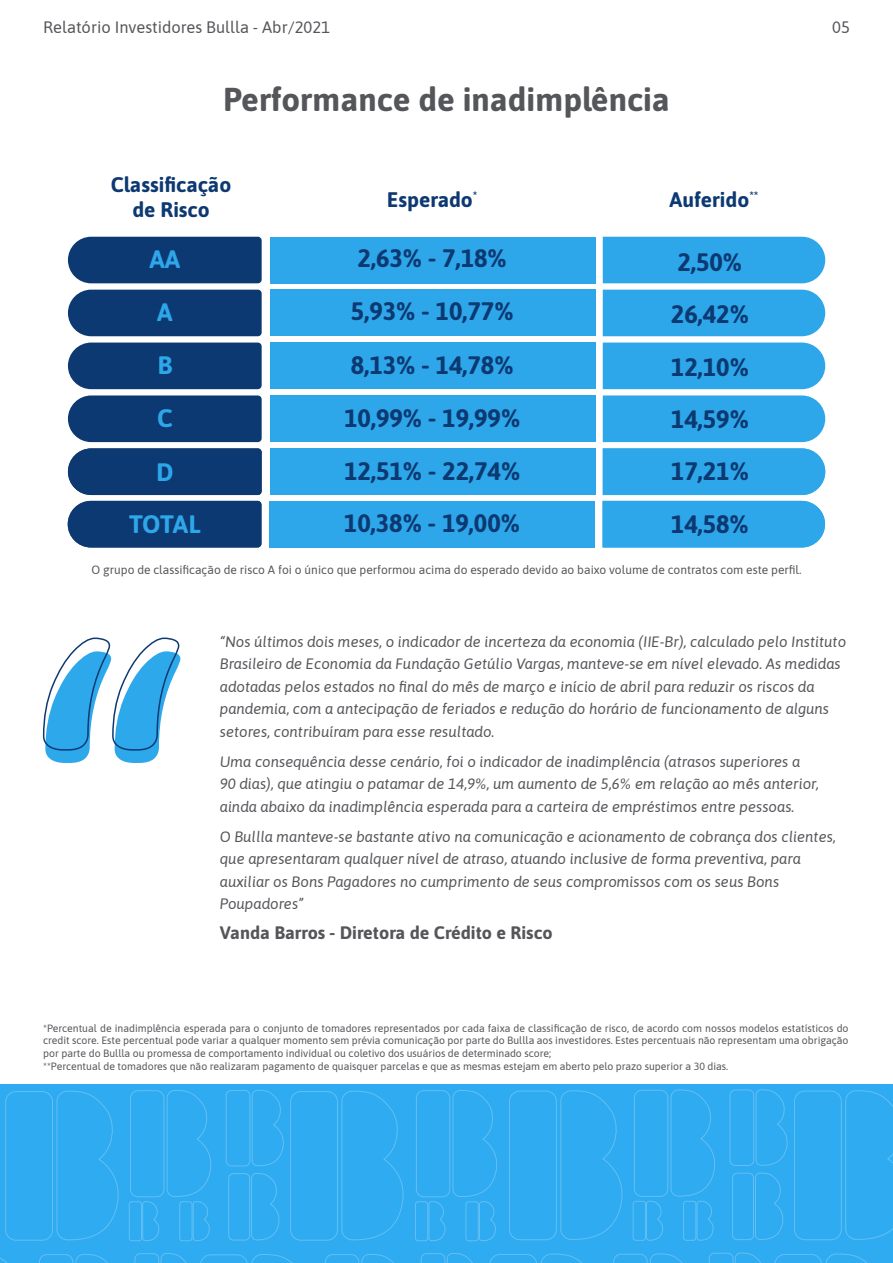
<style>
.page{position:relative;width:893px;height:1263px;background:#fff}
.page>*{position:absolute;margin:0;border:0;box-sizing:border-box;transform-origin:0 0}
.t1{font:700 33px "Asap";color:#55565a}
.t2{font:700 25.2px/52.3px "Asap";color:#0d3972}
.t3{font:700 25.2px/53.2px "Asap";letter-spacing:-.02em;color:#2da7e9}
.t4{font:700 21px/25.2px "Asap";color:#0d3972;text-align:center}
.t5{font:700 18px "Asap";color:#55565a}
.t6{font:16.5px "Asap";color:#55565a}
.t7{font:italic 15px/22.5px "Asap";color:#55565a}
.t8{font:12px "Asap";color:#55565a}
.t9{font:10.5px/12.6px "Asap";color:#55565a}
</style>
<div class="page">
<div style="left:68px;top:237px;width:194px;height:46px;background:#0d3972"></div>
<div style="left:68px;top:290px;width:194px;height:46px;background:#0d3972"></div>
<div style="left:68px;top:343px;width:194px;height:46px;background:#0d3972"></div>
<div style="left:68px;top:395px;width:194px;height:47px;background:#0d3972"></div>
<div style="left:270px;top:237px;width:326px;height:46px;background:#2da7e9"></div>
<div style="left:270px;top:290px;width:326px;height:46px;background:#2da7e9"></div>
<div style="left:270px;top:343px;width:326px;height:46px;background:#2da7e9"></div>
<div style="left:270px;top:395px;width:326px;height:47px;background:#2da7e9"></div>
<div style="left:270px;top:448px;width:326px;height:47px;background:#2da7e9"></div>
<div style="left:603px;top:237px;width:222px;height:46px;background:#2da7e9"></div>
<div style="left:603px;top:290px;width:222px;height:46px;background:#2da7e9"></div>
<div style="left:603px;top:343px;width:222px;height:46px;background:#2da7e9"></div>
<div style="left:603px;top:395px;width:222px;height:47px;background:#2da7e9"></div>
<div style="left:68px;top:448px;width:194px;height:47px;background:#0d3972"></div>
<div style="left:603px;top:448px;width:222px;height:47px;background:#2da7e9"></div>
<div style="left:270px;top:501px;width:325px;height:46px;background:#2da7e9"></div>
<div style="left:68px;top:501px;width:193px;height:46px;background:#0d3972"></div>
<div style="left:603px;top:501px;width:222px;height:46px;background:#2da7e9"></div>
<div style="left:0;top:1085px;width:893px;height:178px;background:#2eabf1"></div>
<div style="left:415px;top:1201px;width:13px;height:40px;border:1px solid #e3f0f9;border-radius:3px"></div>
<svg style="left:428px;top:1201px;width:18px;height:40px"></svg>
<div style="left:129px;top:1201px;width:13px;height:40px;border:1px solid #e3f0f9;border-radius:3px"></div>
<svg style="left:142px;top:1201px;width:18px;height:40px"></svg>
<svg style="left:421px;top:1253px;width:52px;height:10px"></svg>
<svg style="left:135px;top:1253px;width:52px;height:10px"></svg>
<div style="left:226px;top:1090px;width:24px;height:76px;border:1px solid #e3f0f9;border-radius:5px"></div>
<svg style="left:251px;top:1089px;width:33px;height:77px"></svg>
<div style="left:228px;top:1173px;width:22px;height:67px;border:1px solid #e3f0f9;border-radius:5px"></div>
<svg style="left:251px;top:1173px;width:29px;height:68px"></svg>
<svg style="left:325px;top:1254px;width:69px;height:9px"></svg>
<svg style="left:39px;top:1254px;width:69px;height:9px"></svg>
<div style="left:416px;top:1090px;width:34px;height:107px;border:1px solid #e3f0f9;border-radius:7px"></div>
<svg style="left:452px;top:1090px;width:45px;height:151px"></svg>
<div style="left:130px;top:1090px;width:34px;height:107px;border:1px solid #e3f0f9;border-radius:7px"></div>
<svg style="left:166px;top:1090px;width:46px;height:151px"></svg>
<svg style="left:0;top:1258px;width:8px;height:5px"></svg>
<svg style="left:200px;top:1254px;width:93px;height:9px"></svg>
<div style="left:5px;top:1091px;width:48px;height:149px;border:1px solid #e3f0f9;border-radius:10px"></div>
<svg style="left:56px;top:1090px;width:63px;height:150px"></svg>
<div style="left:290px;top:1091px;width:48px;height:149px;border:1px solid #e3f0f9;border-radius:10px"></div>
<svg style="left:341px;top:1090px;width:63px;height:150px"></svg>
<div style="left:633px;top:1201px;width:13px;height:40px;border:1px solid #e3f0f9;border-radius:3px"></div>
<svg style="left:646px;top:1200px;width:17px;height:41px"></svg>
<svg style="left:709px;top:1252px;width:52px;height:11px"></svg>
<div style="left:730px;top:1089px;width:24px;height:77px;border:1px solid #e3f0f9;border-radius:5px"></div>
<svg style="left:755px;top:1089px;width:33px;height:77px"></svg>
<div style="left:732px;top:1173px;width:22px;height:67px;border:1px solid #e3f0f9;border-radius:5px"></div>
<svg style="left:755px;top:1172px;width:29px;height:68px"></svg>
<svg style="left:613px;top:1253px;width:70px;height:10px"></svg>
<div style="left:634px;top:1090px;width:34px;height:107px;border:1px solid #e3f0f9;border-radius:7px"></div>
<svg style="left:670px;top:1089px;width:45px;height:152px"></svg>
<svg style="left:489px;top:1253px;width:93px;height:10px"></svg>
<svg style="left:774px;top:1253px;width:93px;height:10px"></svg>
<div style="left:509px;top:1091px;width:48px;height:149px;border:1px solid #e3f0f9;border-radius:10px"></div>
<svg style="left:560px;top:1090px;width:63px;height:150px"></svg>
<div style="left:794px;top:1091px;width:48px;height:149px;border:1px solid #e3f0f9;border-radius:10px"></div>
<svg style="left:845px;top:1090px;width:48px;height:150px"></svg>
<svg style="left:42px;top:637px;width:138px;height:126px"></svg>
<p class="t6" style="left:43px;top:15px;width:288px">Relatório Investidores Bullla - Abr/2021</p>
<p class="t6" style="left:832px;top:15px;width:19px">05</p>
<h1 class="t1" style="left:223px;top:77px;width:448px">Performance de inadimplência</h1>
<h3 class="t4" style="left:111px;top:171px;width:122px">Classificação de Risco</h3>
<h3 class="t4" style="left:387px;top:186px;width:92px">Esperado<sup>*</sup></h3>
<h3 class="t4" style="left:669px;top:186px;width:90px">Auferido<sup>**</sup></h3>
<h2 class="t3" style="left:150px;top:231px;width:32px">AA<br>A<br>B<br>C<br>D</h2>
<h2 class="t2" style="left:358px;top:231px;width:151px">2,63% - 7,18%</h2>
<h2 class="t2" style="left:671px;top:235px;width:79px">2,50%<br>26,42%<br>12,10%<br>14,59%<br>17,21%</h2>
<h2 class="t2" style="left:344px;top:283px;width:178px;line-height:53.2px">5,93% - 10,77%<br>8,13% - 14,78%<br>10,99% - 19,99%<br>12,51% - 22,74%</h2>
<h2 class="t3" style="left:129px;top:497px;width:73px">TOTAL</h2>
<h2 class="t2" style="left:344px;top:496px;width:178px">10,38% - 19,00%</h2>
<h2 class="t2" style="left:671px;top:497px;width:79px">14,58%</h2>
<p class="t8" style="left:92px;top:561px;width:711px">O grupo de classificação de risco A foi o único que performou acima do esperado devido ao baixo volume de contratos com este perfil.</p>
<p class="t7" style="left:220px;top:629px;width:628px">“Nos últimos dois meses, o indicador de incerteza da economia (IIE-Br), calculado pelo Instituto Brasileiro de Economia da Fundação Getúlio Vargas, manteve-se em nível elevado. As medidas adotadas pelos estados no final do mês de março e início de abril para reduzir os riscos da pandemia, com a antecipação de feriados e redução do horário de funcionamento de alguns setores, contribuíram para esse resultado.</p>
<p class="t7" style="left:220px;top:749px;width:600px">Uma consequência desse cenário, foi o indicador de inadimplência (atrasos superiores a<br>90 dias), que atingiu o patamar de 14,9%, um aumento de 5,6% em relação ao mês anterior, ainda abaixo da inadimplência esperada para a carteira de empréstimos entre pessoas.</p>
<p class="t7" style="left:220px;top:824px;width:618px">O Bullla manteve-se bastante ativo na comunicação e acionamento de cobrança dos clientes, que apresentaram qualquer nível de atraso, atuando inclusive de forma preventiva, para auxiliar os Bons Pagadores no cumprimento de seus compromissos com os seus Bons Poupadores”</p>
<p class="t5" style="left:220px;top:920px;width:334px">Vanda Barros - Diretora de Crédito e Risco</p>
<p class="t9" style="left:43px;top:1021px;width:807px">*Percentual de inadimplência esperada para o conjunto de tomadores representados por cada faixa de classificação de risco, de acordo com nossos modelos estatísticos do credit score. Este percentual pode variar a qualquer momento sem prévia comunicação por parte do Bullla aos investidores. Estes percentuais não representam uma obrigação por parte do Bullla ou promessa de comportamento individual ou coletivo dos usuários de determinado score;<br>**Percentual de tomadores que não realizaram pagamento de quaisquer parcelas e que as mesmas estejam em aberto pelo prazo superior a 30 dias.</p>
</div>
